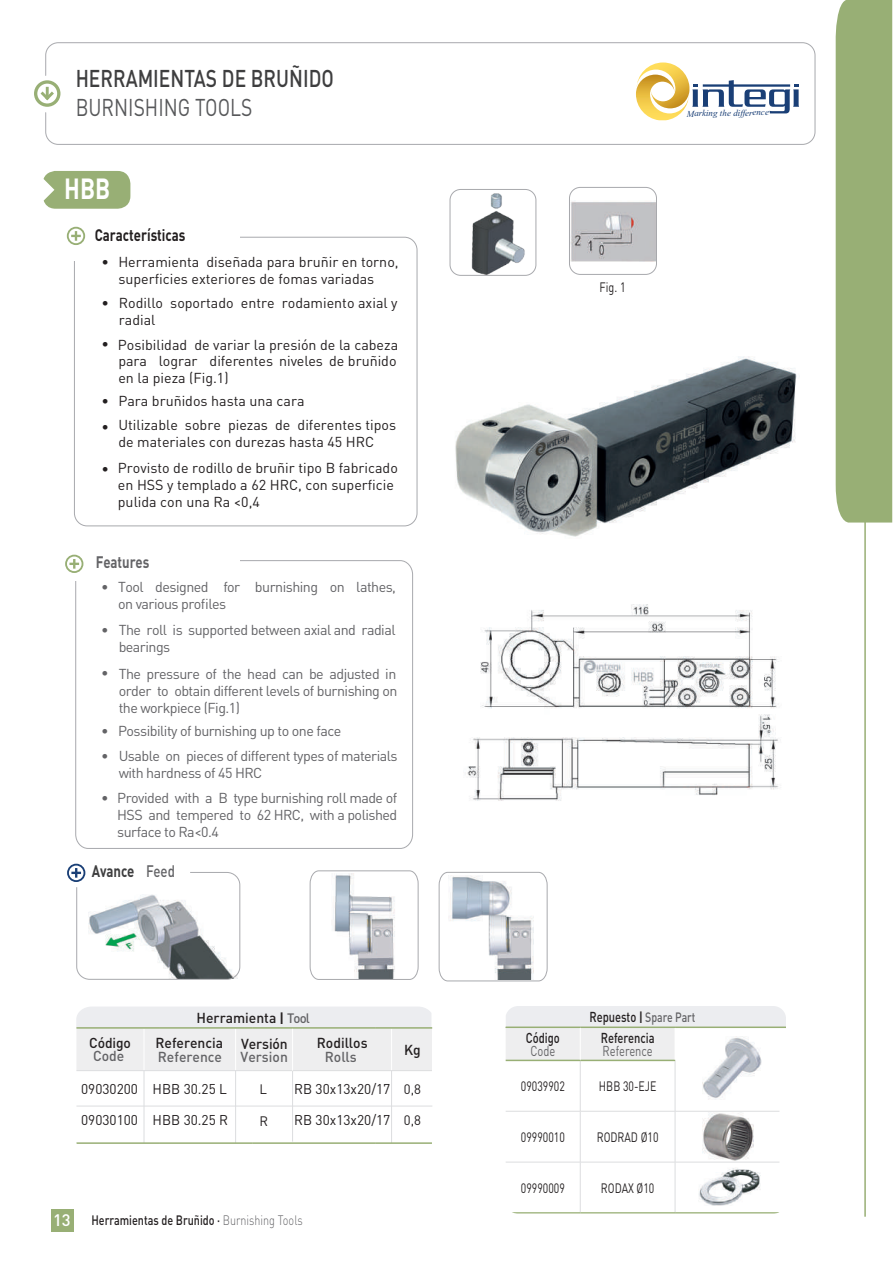
<style>
.page{position:relative;width:893px;height:1263px;background:#fff}
.page>*{position:absolute;margin:0;border:0;box-sizing:border-box;transform-origin:0 0}
.t1{font:700 28.8px "DIN Pro";color:#fff;scale:.8 1}
.t2{font:500 24px "DIN Pro";color:#3e3e3f;scale:.8 1}
.t3{font:24px "DIN Pro";color:#57585a;scale:.8 1}
.t4{font:700 16.5px "DIN Pro";color:#231f20;scale:.8 1}
.t5{font:700 16.5px "DIN Pro";letter-spacing:-.01em;color:#3e3e3f;scale:.8 1}
.t6{font:700 16.5px "DIN Pro";color:#636366;scale:.8 1}
.t7{font:500 16.5px "DIN Pro";color:#fff}
.t8{font:14.25px/17.1px "DIN Pro";color:#231f20}
.t9{font:14.25px/17.1px "DIN Pro";letter-spacing:-.035em;color:#636366}
.t10{font:500 14.25px "DIN Pro";color:#231f20}
.t11{font:500 14.25px "DIN Pro";color:#636366}
.t12{font:500 14.25px "DIN Pro";color:#231f20;scale:.78 1}
.t13{font:14.25px "DIN Pro";color:#636366;scale:.78 1}
.t14{font:14.25px "DIN Pro";letter-spacing:-.035em;color:#636366;scale:.78 1}
.t15{font:14.1px "DIN Pro";color:#231f20}
.t16{font:13.5px "DIN Pro";color:#231f20;scale:.78 1}
.t17{font:500 13.5px "DIN Pro";color:#231f20;scale:.8 1}
.t18{font:500 13.5px "DIN Pro";color:#636366;scale:.78 1}
.t19{font:13.5px "DIN Pro";color:#231f20;scale:.8 1}
.t20{font:13.5px "DIN Pro";color:#231f20}
.t21{font:italic 9.15px "Times New Roman";color:#1a3f76}
.s1{font-weight:500;color:#636366}
.s2{font-weight:700;font-size:13.5px}
.s3{font-size:13.5px;color:#636366}
.s4{font-size:13.5px}
.s5{font-weight:300;color:#636366}
.s6{font-size:14.25px;color:#231f20}
.s7{font-weight:700;color:#231f20}
</style>
<div class="page">
<img style="left:465px;top:604px;width:314px;height:197px">
<img style="left:455px;top:356px;width:342px;height:181px">
<img style="left:571px;top:201px;width:84px;height:60px">
<div style="left:46px;top:43px;width:769px;height:102px;border:1px solid #a8a9ad;border-radius:13px"></div>
<div style="left:30px;top:76px;width:37px;height:37px;background:#fff;border-radius:50%"></div>
<svg style="left:38px;top:87px;width:18px;height:16px"></svg>
<div style="left:34px;top:80px;width:26px;height:27px;border:3px solid #98af75;border-radius:50%"></div>
<div style="left:51px;top:1209px;width:22px;height:22px;background:#98af75"></div>
<svg style="left:636px;top:62px;width:163px;height:58px"></svg>
<div style="left:74px;top:237px;width:343px;height:289px;border:1px solid #a8a9ad;border-radius:13px"></div>
<svg style="left:75px;top:560px;width:338px;height:289px"></svg>
<div style="left:68px;top:229px;width:172px;height:32px;background:#fff"></div>
<div style="left:68px;top:549px;width:171px;height:32px;background:#fff"></div>
<div style="left:67px;top:227px;width:18px;height:18px;border:2px solid #98af75;border-radius:50%"></div>
<svg style="left:71px;top:231px;width:10px;height:10px"></svg>
<div style="left:65px;top:555px;width:18px;height:18px;border:2px solid #98af75;border-radius:50%"></div>
<svg style="left:69px;top:559px;width:10px;height:10px"></svg>
<hr style="left:144px;top:1071px;width:1px;height:72px;background:#dcdddf">
<hr style="left:235px;top:1071px;width:1px;height:72px;background:#dcdddf">
<hr style="left:391px;top:1071px;width:1px;height:72px;background:#dcdddf">
<svg style="left:76px;top:1007px;width:357px;height:99px"></svg>
<hr style="left:144px;top:1029px;width:1px;height:41px;background:#fff">
<hr style="left:235px;top:1029px;width:1px;height:41px;background:#fff">
<hr style="left:391px;top:1029px;width:1px;height:41px;background:#fff">
<hr style="left:76px;top:1070px;width:83px;height:1px;background:#dcdddf">
<hr style="left:159px;top:1070px;width:93px;height:1px;background:#dcdddf">
<hr style="left:252px;top:1070px;width:123px;height:1px;background:#dcdddf">
<hr style="left:375px;top:1070px;width:57px;height:1px;background:#dcdddf">
<hr style="left:76px;top:1027px;width:83px;height:2px;background:#98af75">
<hr style="left:159px;top:1027px;width:93px;height:2px;background:#98af75">
<hr style="left:252px;top:1027px;width:123px;height:2px;background:#98af75">
<hr style="left:375px;top:1027px;width:57px;height:2px;background:#98af75">
<hr style="left:76px;top:1142px;width:83px;height:2px;background:#98af75">
<hr style="left:159px;top:1142px;width:93px;height:2px;background:#98af75">
<hr style="left:252px;top:1142px;width:123px;height:2px;background:#98af75">
<hr style="left:375px;top:1142px;width:57px;height:2px;background:#98af75">
<hr style="left:76px;top:1106px;width:356px;height:1px;background:#dcdddf">
<hr style="left:292px;top:1069px;width:1px;height:72px;background:#dcdddf">
<hr style="left:292px;top:1029px;width:1px;height:41px;background:#fff">
<div style="left:505px;top:1006px;width:281px;height:21px;background:#ecedf0"></div>
<hr style="left:505px;top:1212px;width:75px;height:2px;background:#98af75">
<hr style="left:580px;top:1212px;width:95px;height:2px;background:#98af75">
<hr style="left:675px;top:1212px;width:104px;height:2px;background:#98af75">
<hr style="left:675px;top:1026px;width:111px;height:2px;background:#98af75">
<svg style="left:505px;top:1006px;width:274px;height:207px"></svg>
<hr style="left:580px;top:1028px;width:1px;height:32px;background:#fff">
<hr style="left:675px;top:1028px;width:1px;height:32px;background:#fff">
<hr style="left:505px;top:1111px;width:75px;height:1px;background:#dcdddf">
<hr style="left:580px;top:1111px;width:95px;height:1px;background:#dcdddf">
<hr style="left:675px;top:1111px;width:104px;height:1px;background:#dcdddf">
<hr style="left:505px;top:1162px;width:75px;height:1px;background:#dcdddf">
<hr style="left:580px;top:1162px;width:95px;height:1px;background:#dcdddf">
<hr style="left:675px;top:1162px;width:104px;height:1px;background:#dcdddf">
<img style="left:703px;top:1112px;width:50px;height:48px">
<div style="left:67px;top:864px;width:18px;height:18px;border:2px solid #1a3f76;border-radius:50%"></div>
<img style="left:471px;top:193px;width:54px;height:81px">
<svg style="left:44px;top:171px;width:86px;height:38px;background:#9fb47e"></svg>
<svg style="left:309px;top:870px;width:110px;height:110px"></svg>
<svg style="left:438px;top:871px;width:110px;height:111px"></svg>
<svg style="left:71px;top:868px;width:170px;height:112px"></svg>
<div style="left:450px;top:189px;width:86px;height:87px;border:1px solid #a8a9ad;border-radius:11px"></div>
<img style="left:703px;top:1036px;width:59px;height:64px">
<div style="left:836px;top:0;width:56px;height:522px;background:#98af75"></div>
<hr style="left:864px;top:513px;width:2px;height:704px;background:#98af75">
<div style="left:569px;top:187px;width:88px;height:88px;border:1px solid #a8a9ad;border-radius:11px"></div>
<img style="left:699px;top:1167px;width:62px;height:38px">
<h2 class="t2" style="left:76px;top:62px;width:324px">HERRAMIENTAS DE BRUÑIDO</h2>
<h2 class="t3" style="left:76px;top:91px;width:222px">BURNISHING TOOLS</h2>
<h1 class="t1" style="left:64px;top:169px;width:59px">HBB</h1>
<p class="t4" style="left:95px;top:224px;width:115px">Características</p>
<p class="t8" style="left:101px;top:252px;width:299px;text-align:center">• Herramienta diseñada para bruñir en torno, superficies exteriores de fomas variadas</p>
<p class="t8" style="left:119px;top:293px;width:280px;text-indent:-17px">• Rodillo soportado entre rodamiento axial y radial</p>
<p class="t8" style="left:101px;top:335px;width:9px">•</p>
<p class="t8" style="left:118px;top:352px;width:280px">para lograr diferentes niveles de bruñido en la pieza (Fig.1)</p>
<p class="t8" style="left:101px;top:417px;width:9px">•</p>
<p class="t8" style="left:118px;top:335px;width:282px">Posibilidad de variar la presión de la cabeza</p>
<p class="t8" style="left:101px;top:392px;width:205px">• Para bruñidos hasta una cara</p>
<p class="t8" style="left:118px;top:416px;width:279px">Utilizable sobre piezas de diferentes tipos de materiales con durezas hasta 45 HRC</p>
<p class="t8" style="left:118px;top:459px;width:281px;text-indent:-17px">• Provisto de rodillo de bruñir tipo B fabricado en HSS y templado a 62 HRC, con superficie pulida con una Ra &lt;0,4</p>
<p class="t6" style="left:96px;top:551px;width:68px">Features</p>
<p class="t9" style="left:101px;top:577px;width:9px">•</p>
<p class="t9" style="left:101px;top:621px;width:9px">•</p>
<p class="t9" style="left:101px;top:663px;width:9px">•</p>
<p class="t9" style="left:101px;top:717px;width:9px;line-height:25.5px">• •</p>
<p class="t9" style="left:101px;top:789px;width:9px">•</p>
<p class="t9" style="left:118px;top:577px;width:279px">Tool designed for burnishing on lathes, on various profiles</p>
<p class="t9" style="left:119px;top:621px;width:278px">The roll is supported between axial and radial bearings</p>
<p class="t9" style="left:119px;top:664px;width:280px;text-align:justify">The pressure of the head can be adjusted in order to obtain different levels of burnishing on the workpiece (Fig.1)</p>
<p class="t9" style="left:118px;top:717px;width:281px;line-height:25.5px">Possibility of burnishing up to one face<br>Usable on pieces of different types of materials</p>
<p class="t9" style="left:117px;top:760px;width:281px;line-height:24.9px">with hardness of 45 HRC<br>Provided with a B type burnishing roll made of</p>
<p class="t9" style="left:117px;top:806px;width:282px">HSS and tempered to 62 HRC, with a polished surface to Ra&lt;0.4</p>
<p class="t5" style="left:92px;top:860px;width:105px">Avance <span class="s1">Feed</span></p>
<p class="t10" style="left:197px;top:1008px;width:115px">Herramienta <span class="s2">|</span> <span class="s3">Tool</span></p>
<p class="t10" style="left:89px;top:1033px;width:43px">Código</p>
<p class="t11" style="left:93px;top:1046px;width:33px">Code</p>
<p class="t10" style="left:155px;top:1033px;width:69px">Referencia</p>
<p class="t11" style="left:158px;top:1047px;width:66px">Reference</p>
<p class="t10" style="left:317px;top:1033px;width:52px">Rodillos</p>
<p class="t11" style="left:325px;top:1047px;width:34px">Rolls</p>
<p class="t10" style="left:404px;top:1040px;width:18px">Kg</p>
<p class="t10" style="left:241px;top:1034px;width:48px">Versión</p>
<p class="t11" style="left:241px;top:1047px;width:49px">Version</p>
<p class="t20" style="left:260px;top:1080px;width:9px">L</p>
<p class="t15" style="left:81px;top:1079px;width:147px">09030200 HBB 30.25 L</p>
<p class="t15" style="left:294px;top:1079px;width:128px">RB 30x13x20/17 <span class="s4">0,8</span></p>
<p class="t15" style="left:81px;top:1111px;width:148px">09030100 HBB 30.25 R</p>
<p class="t20" style="left:260px;top:1112px;width:10px">R</p>
<p class="t15" style="left:294px;top:1111px;width:128px">RB 30x13x20/17 <span class="s4">0,8</span></p>
<p class="t7" style="left:53px;top:1208px;width:19px">13</p>
<p class="t17" style="left:91px;top:1211px;width:266px">Herramientas de Bruñido · <span class="s5">Burnishing Tools</span></p>
<p class="t21" style="left:687px;top:109px;width:84px;rotate:-1deg">Marking the difference</p>
<p class="t19" style="left:600px;top:278px;width:34px">Fig. 1</p>
<p class="t12" style="left:526px;top:1028px;width:45px">Código</p>
<p class="t14" style="left:530px;top:1041px;width:33px">Code</p>
<p class="t18" style="left:589px;top:1008px;width:137px"><span class="s6">Repuesto</span> <span class="s7">|</span> Spare Part</p>
<p class="t12" style="left:601px;top:1028px;width:71px">Referencia</p>
<p class="t13" style="left:603px;top:1041px;width:66px">Reference</p>
<p class="t16" style="left:521px;top:1077px;width:58px">09039902</p>
<p class="t16" style="left:599px;top:1077px;width:75px">HBB 30-EJE</p>
<p class="t16" style="left:521px;top:1128px;width:58px">09990010</p>
<p class="t16" style="left:597px;top:1128px;width:81px">RODRAD Ø10</p>
<p class="t16" style="left:521px;top:1178px;width:58px">09990009</p>
<p class="t16" style="left:601px;top:1178px;width:70px">RODAX Ø10</p>
</div>
